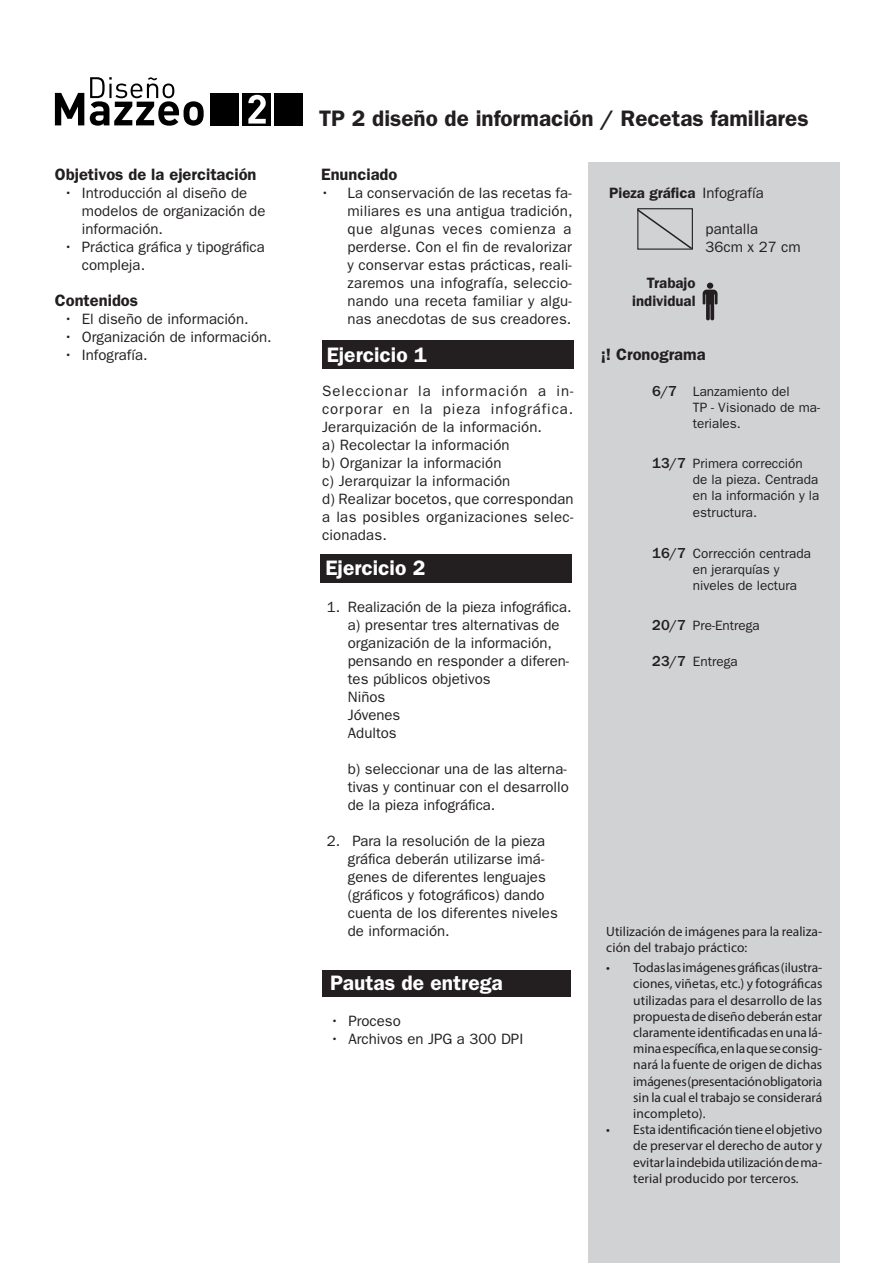
<style>
.page{position:relative;width:893px;height:1263px;background:#fff}
.page>*{position:absolute;margin:0;border:0;box-sizing:border-box;transform-origin:0 0}
.t1{font:600 22.5px "ITC Franklin Gothic Std";color:#231f20}
.Ejercicio{font:600 21px "ITC Franklin Gothic Std";color:#fff}
.Paragraph_Style_1{font:600 21px "ITC Franklin Gothic Std";color:#fff}
.Paragraph_Style_1-2{font:600 16.5px "ITC Franklin Gothic Std";color:#231f20}
.textos{font:15px/18px "ITC Franklin Gothic Std";color:#231f20}
.Paragraph_Style_1-3{font:600 15px/18px "ITC Franklin Gothic Std";color:#231f20;text-align:right}
.textos_columna_gris{font:15px/18px "ITC Franklin Gothic Std";color:#231f20}
.textos_columna_gris-2{font:500 15px "ITC Franklin Gothic Std";color:#231f20}
.textos_de_advertenci{font:13.5px/16.2px "Myriad Pro";color:#231f20;text-align:justify}
.textos_columna_gris-3{font:13.5px/16.2px "ITC Franklin Gothic Std";color:#231f20}
</style>
<div class="page">
<svg style="left:55px;top:93px;width:29px;height:32px"></svg>
<svg style="left:90px;top:77px;width:114px;height:49px"></svg>
<div style="left:210px;top:93px;width:29px;height:33px;background:#000"></div>
<div style="left:242px;top:93px;width:29px;height:33px;background:#000"></div>
<svg style="left:248px;top:95px;width:18px;height:29px"></svg>
<div style="left:274px;top:93px;width:29px;height:33px;background:#000"></div>
<div style="left:589px;top:162px;width:251px;height:1100px;background:#d1d2d4"></div>
<div style="left:322px;top:341px;width:251px;height:28px;background:#231f20"></div>
<div style="left:321px;top:554px;width:251px;height:28px;background:#231f20"></div>
<svg style="left:703px;top:283px;width:14px;height:38px"></svg>
<div style="left:322px;top:970px;width:249px;height:27px;background:#231f20"></div>
<svg style="left:637px;top:208px;width:56px;height:42px"></svg>
<p class="Paragraph_Style_1-2" style="left:55px;top:165px;width:203px">Objetivos de la ejercitación</p>
<p class="t1" style="left:319px;top:105px;width:491px">TP 2 diseño de información / Recetas familiares</p>
<p class="Paragraph_Style_1-2" style="left:321px;top:165px;width:78px">Enunciado</p>
<p class="textos" style="left:64px;top:184px;width:185px">• Introducción al diseño de</p>
<p class="Paragraph_Style_1-3" style="left:609px;top:184px;width:88px">Pieza gráfica</p>
<p class="textos" style="left:82px;top:202px;width:185px">modelos de organización de información.</p>
<p class="textos" style="left:82px;top:238px;width:184px;text-indent:-18px">• Práctica gráfica y tipográfica compleja.</p>
<p class="textos" style="left:347px;top:184px;width:227px;text-align:justify;text-indent:-27px">• La conservación de las recetas fa&shy;miliares es una antigua tradición, que algunas veces comienza a perderse. Con el fin de revalorizar y conservar estas prácticas, reali&shy;zaremos una infografía, seleccio&shy;nando una receta familiar y algu&shy;nas anecdotas de sus creadores.</p>
<p class="textos_columna_gris" style="left:703px;top:184px;width:63px">Infografía</p>
<p class="textos_columna_gris" style="left:706px;top:220px;width:97px">pantalla<br>36cm x 27 cm</p>
<p class="Paragraph_Style_1-3" style="left:632px;top:274px;width:65px">Trabajo individual</p>
<p class="Paragraph_Style_1-2" style="left:55px;top:290px;width:85px">Contenidos</p>
<p class="textos" style="left:64px;top:310px;width:186px">• El diseño de información.</p>
<p class="textos" style="left:64px;top:328px;width:209px">• Organización de información.</p>
<p class="textos" style="left:64px;top:346px;width:85px">• Infografía.</p>
<p class="Ejercicio" style="left:327px;top:342px;width:101px">Ejercicio 1</p>
<p class="Paragraph_Style_1-2" style="left:601px;top:345px;width:106px">¡! Cronograma</p>
<p class="textos_columna_gris-2" style="left:652px;top:383px;width:26px">6/7</p>
<p class="textos" style="left:322px;top:382px;width:253px;text-align:justify">Seleccionar la información a in&shy;corporar en la pieza infográfica.<br>Jerarquización de la información.</p>
<p class="textos" style="left:322px;top:436px;width:189px">a) Recolectar la información</p>
<p class="textos" style="left:322px;top:454px;width:181px">b) Organizar la información</p>
<p class="textos" style="left:322px;top:472px;width:190px">c) Jerarquizar la información</p>
<p class="textos" style="left:322px;top:490px;width:253px;text-align:justify">d) Realizar bocetos, que correspondan a las posibles organizaciones selec&shy;cionadas.</p>
<p class="textos_columna_gris-3" style="left:693px;top:383px;width:129px">Lanzamiento del<br>TP - Visionado de ma&shy;teriales.</p>
<p class="textos_columna_gris-3" style="left:693px;top:455px;width:128px">Primera corrección de la pieza. Centrada en la información y la estructura.</p>
<p class="textos_columna_gris-3" style="left:693px;top:545px;width:120px">Corrección centrada en jerarquías y niveles de lectura</p>
<p class="textos_columna_gris-3" style="left:693px;top:617px;width:68px">Pre-Entrega</p>
<p class="textos_columna_gris-3" style="left:693px;top:653px;width:46px">Entrega</p>
<p class="textos_columna_gris-2" style="left:652px;top:455px;width:35px">13/7</p>
<p class="textos_columna_gris-2" style="left:652px;top:545px;width:35px">16/7</p>
<p class="Ejercicio" style="left:325px;top:556px;width:101px">Ejercicio 2</p>
<p class="textos" style="left:348px;top:598px;width:225px;text-indent:-21px">1. Realización de la pieza infográfica. a) presentar tres alternativas de organización de la información, pensando en responder a diferen&shy;tes públicos objetivos<br>Niños<br>Jóvenes<br>Adultos</p>
<p class="textos" style="left:348px;top:760px;width:223px">b) seleccionar una de las alterna&shy;tivas y continuar con el desarrollo de la pieza infográfica.</p>
<p class="textos" style="left:348px;top:832px;width:211px;text-indent:-21px">2. Para la resolución de la pieza gráfica deberán utilizarse imá&shy;genes de diferentes lenguajes (gráficos y fotográficos) dando cuenta de los diferentes niveles de información.</p>
<p class="textos_columna_gris-2" style="left:652px;top:617px;width:35px">20/7</p>
<p class="textos_columna_gris-2" style="left:652px;top:653px;width:35px">23/7</p>
<p class="textos_de_advertenci" style="left:606px;top:923px;width:217px">Utilización de imágenes para la realiza&shy;ción del trabajo práctico:</p>
<p class="textos_de_advertenci" style="left:633px;top:959px;width:191px;text-indent:-27px">• Todas las imágenes gráficas (ilustra&shy;ciones, viñetas, etc.) y fotográficas utilizadas para el desarrollo de las propuesta de diseño deberán estar claramente identificadas en una lá&shy;mina específica, en la que se consig&shy;nará la fuente de origen de dichas imágenes (presentación obligatoria sin la cual el trabajo se considerará incompleto).</p>
<p class="textos_de_advertenci" style="left:633px;top:1121px;width:190px;text-indent:-27px">• Esta identificación tiene el objetivo de preservar el derecho de autor y evitar la indebida utilización de ma&shy;terial producido por terceros.</p>
<p class="Paragraph_Style_1" style="left:330px;top:970px;width:174px">Pautas de entrega</p>
<p class="textos" style="left:330px;top:1012px;width:72px">• Proceso</p>
<p class="textos" style="left:330px;top:1030px;width:194px">• Archivos en JPG a 300 DPI</p>
</div>
